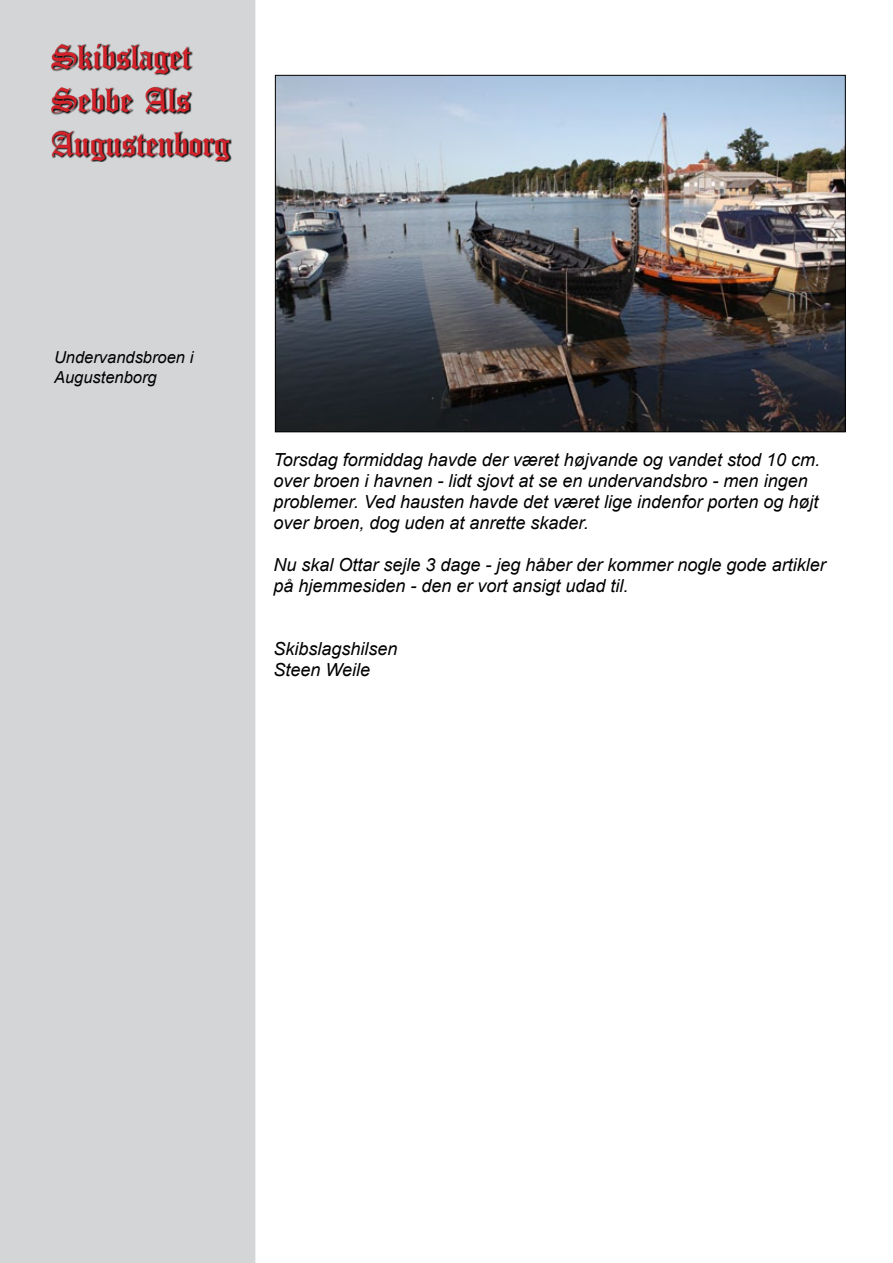
<style>
.page{position:relative;width:893px;height:1263px;background:#fff}
.page>*{position:absolute;margin:0;border:0;box-sizing:border-box;transform-origin:0 0}
.t1{font:36px/43.2px "Canterbury";color:#d2232a}
.t2{font:italic 18px/21px "Arial";color:#000}
.t3{font:italic 16.5px/19.8px "Arial";color:#000}
</style>
<div class="page">
<div style="left:1px;top:1px;width:254px;height:1261px;background:#d3d5d6"></div>
<div style="left:0;top:0;width:255px;height:1263px;border:2px solid #d3d5d6"></div>
<div style="left:51px;top:44px;width:181px;height:118px;background:#000;opacity:.75"></div>
<img style="left:277px;top:77px;width:566px;height:353px">
<h1 class="t1" style="left:51px;top:36px;width:180px">Skibslaget<br>Sebbe Als<br>Augustenborg</h1>
<p class="t3" style="left:54px;top:348px;width:141px">Undervandsbroen i<br>Augustenborg</p>
<p class="t2" style="left:273px;top:450px;width:548px">Torsdag formiddag havde der været højvande og vandet stod 10 cm. over broen i havnen - lidt sjovt at se en undervandsbro - men ingen problemer. Ved hausten havde det været lige indenfor porten og højt over broen, dog uden at anrette skader.</p>
<p class="t2" style="left:273px;top:555px;width:554px">Nu skal Ottar sejle 3 dage - jeg håber der kommer nogle gode artikler på hjemmesiden - den er vort ansigt udad til.</p>
<p class="t2" style="left:273px;top:639px;width:126px">Skibslagshilsen<br>Steen Weile</p>
</div>
